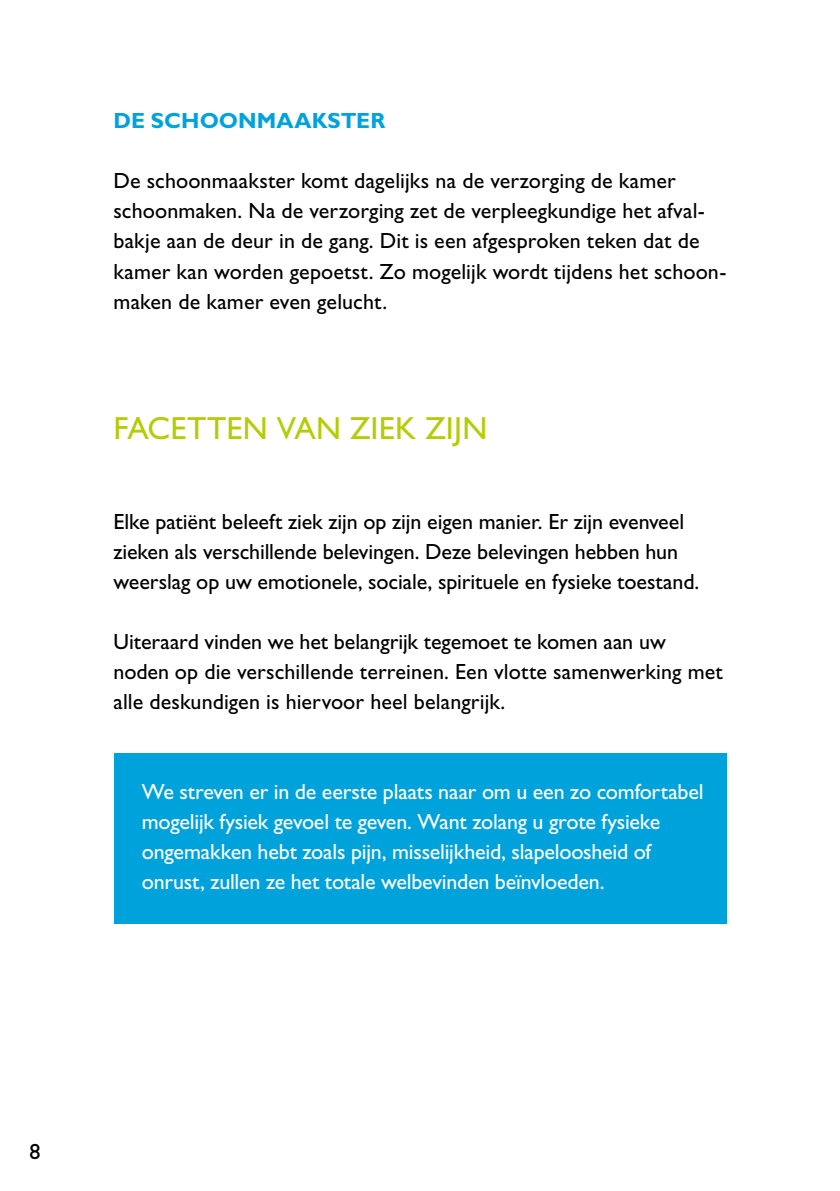
<style>
.page{position:relative;width:840px;height:1191px;background:#fff}
.page>*{position:absolute;margin:0;border:0;box-sizing:border-box;transform-origin:0 0}
.t1{font:32px "Gill Sans Std";letter-spacing:.01em;color:#b4cc04}
.t2{font:22px/30px "Gill Sans Std";color:#000}
.t3{font:22px/30px "Gill Sans Std";letter-spacing:-.01em;color:#fff}
.t4{font:700 22px "Gill Sans Std";color:#00a2dc}
</style>
<div class="page">
<div style="left:113px;top:753px;width:613px;height:170px;background:#00a2dc"></div>
<p class="t4" style="left:113px;top:108px;width:273px">DE SCHOONMAAKSTER</p>
<p class="t2" style="left:113px;top:166px;width:614px">De schoonmaakster komt dagelijks na de verzorging de kamer schoonmaken. Na de verzorging zet de verpleegkundige het afval&shy;bakje aan de deur in de gang. Dit is een afgesproken teken dat de kamer kan worden gepoetst. Zo mogelijk wordt tijdens het schoon&shy;maken de kamer even gelucht.</p>
<h1 class="t1" style="left:113px;top:409px;width:375px">FACETTEN VAN ZIEK ZIJN</h1>
<p class="t2" style="left:113px;top:506px;width:587px">Elke patiënt beleeft ziek zijn op zijn eigen manier. Er zijn evenveel zieken als verschillende belevingen. Deze belevingen hebben hun weerslag op uw emotionele, sociale, spirituele en fysieke toestand.</p>
<p class="t2" style="left:113px;top:626px;width:610px">Uiteraard vinden we het belangrijk tegemoet te komen aan uw noden op die verschillende terreinen. Een vlotte samenwerking met alle deskundigen is hiervoor heel belangrijk.</p>
<p class="t3" style="left:142px;top:776px;width:563px">We streven er in de eerste plaats naar om u een zo comfortabel mogelijk fysiek gevoel te geven. Want zolang u grote fysieke ongemakken hebt zoals pijn, misselijkheid, slapeloosheid of onrust, zullen ze het totale welbevinden beïnvloeden.</p>
<p class="t2" style="left:29px;top:1136px;width:13px">8</p>
</div>
